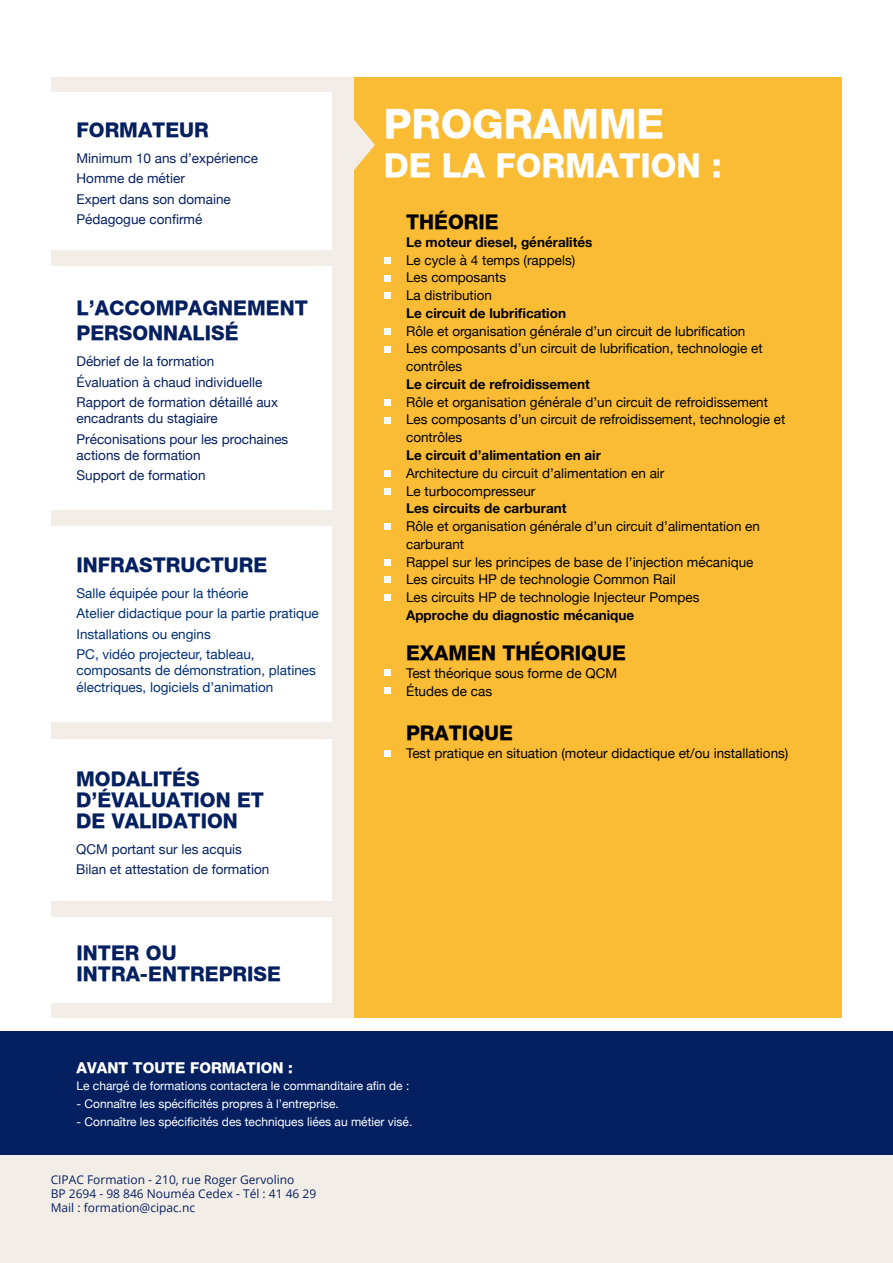
<style>
.page{position:relative;width:893px;height:1263px;background:#fff}
.page>*{position:absolute;margin:0;border:0;box-sizing:border-box;transform-origin:0 0}
.t1{font:800 40.5px "Helvetica Neue";color:#fff}
.t2{font:800 33px "Helvetica Neue";color:#fff}
.t3{font:800 20.25px/21px "Helvetica Neue";color:#052060}
.t4{font:800 20.25px "Helvetica Neue";color:#000}
.t5{font:800 15px "Helvetica Neue";color:#fff}
.t6{font:13.5px/17.7px "Helvetica Neue";color:#000}
.t7{font:13.5px/20.4px "Helvetica Neue";color:#052060}
.t8{font:13.5px/20.4px "Helvetica Neue";color:#003076}
.t9{font:700 13.5px "Helvetica Neue";color:#000}
.t10{font:12px "Helvetica Neue";color:#fff}
.t11{font:12px/14.4px "Open Sans";color:#052060}
</style>
<div class="page">
<div style="left:0;top:1147px;width:893px;height:8px;background:#052060"></div>
<div style="left:0;top:1155px;width:893px;height:108px;background:#f3ede7"></div>
<div style="left:51px;top:77px;width:791px;height:941px;background:#f3ede7"></div>
<div style="left:354px;top:77px;width:488px;height:941px;background:#fabc34"></div>
<svg style="left:354px;top:120px;width:21px;height:50px"></svg>
<div style="left:0;top:1031px;width:893px;height:122px;background:#052060"></div>
<div style="left:384px;top:257px;width:7px;height:7px;background:#fff"></div>
<div style="left:384px;top:275px;width:7px;height:7px;background:#fff"></div>
<div style="left:384px;top:292px;width:7px;height:7px;background:#fff"></div>
<div style="left:384px;top:328px;width:7px;height:7px;background:#fff"></div>
<div style="left:384px;top:346px;width:7px;height:7px;background:#fff"></div>
<div style="left:384px;top:399px;width:7px;height:7px;background:#fff"></div>
<div style="left:384px;top:417px;width:7px;height:7px;background:#fff"></div>
<div style="left:384px;top:470px;width:7px;height:7px;background:#fff"></div>
<div style="left:384px;top:488px;width:7px;height:7px;background:#fff"></div>
<div style="left:384px;top:523px;width:7px;height:7px;background:#fff"></div>
<div style="left:384px;top:559px;width:7px;height:7px;background:#fff"></div>
<div style="left:384px;top:576px;width:7px;height:7px;background:#fff"></div>
<div style="left:384px;top:594px;width:7px;height:7px;background:#fff"></div>
<div style="left:384px;top:669px;width:7px;height:7px;background:#fff"></div>
<div style="left:384px;top:687px;width:7px;height:7px;background:#fff"></div>
<div style="left:384px;top:750px;width:7px;height:7px;background:#fff"></div>
<div style="left:51px;top:92px;width:281px;height:158px;background:#fff"></div>
<div style="left:51px;top:527px;width:281px;height:195px;background:#fff"></div>
<div style="left:51px;top:267px;width:281px;height:243px;background:#fff"></div>
<div style="left:51px;top:918px;width:281px;height:85px;background:#fff"></div>
<div style="left:51px;top:739px;width:281px;height:162px;background:#fff"></div>
<h3 class="t3" style="left:77px;top:119px;width:134px">FORMATEUR</h3>
<p class="t7" style="left:77px;top:148px;width:183px">Minimum 10 ans d’expérience<br>Homme de métier<br>Expert dans son domaine<br>Pédagogue confirmé</p>
<h3 class="t3" style="left:77px;top:295px;width:233px;line-height:25.2px">L’ACCOMPAGNEMENT<br>PERSONNALISÉ</h3>
<p class="t7" style="left:77px;top:352px;width:203px">Débrief de la formation<br>Évaluation à chaud individuelle<br>Rapport de formation détaillé aux</p>
<p class="t7" style="left:77px;top:409px;width:213px">encadrants du stagiaire<br>Préconisations pour les prochaines</p>
<p class="t7" style="left:77px;top:446px;width:131px">actions de formation<br>Support de formation</p>
<h3 class="t3" style="left:77px;top:554px;width:192px">INFRASTRUCTURE</h3>
<p class="t8" style="left:77px;top:583px;width:244px">Salle équipée pour la théorie<br>Atelier didactique pour la partie pratique<br>Installations ou engins<br>PC, vidéo projecteur, tableau,</p>
<p class="t8" style="left:77px;top:663px;width:241px;line-height:16.2px">composants de démonstration, platines électriques, logiciels d’animation</p>
<h3 class="t3" style="left:76px;top:768px;width:189px">MODALITÉS<br>D’ÉVALUATION ET<br>DE VALIDATION</h3>
<p class="t7" style="left:76px;top:839px;width:195px">QCM portant sur les acquis<br>Bilan et attestation de formation</p>
<h3 class="t3" style="left:77px;top:942px;width:206px">INTER OU<br>INTRA-ENTREPRISE</h3>
<h1 class="t1" style="left:384px;top:99px;width:282px">PROGRAMME</h1>
<h2 class="t2" style="left:384px;top:146px;width:340px">DE LA FORMATION :</h2>
<h3 class="t4" style="left:406px;top:210px;width:94px">THÉORIE</h3>
<p class="t9" style="left:406px;top:232px;width:188px">Le moteur diesel, généralités</p>
<p class="t6" style="left:406px;top:252px;width:171px">Le cycle à 4 temps (rappels)<br>Les composants<br>La distribution</p>
<p class="t9" style="left:406px;top:303px;width:161px">Le circuit de lubrification</p>
<p class="t6" style="left:406px;top:323px;width:358px">Rôle et organisation générale d’un circuit de lubrification<br>Les composants d’un circuit de lubrification, technologie et contrôles</p>
<p class="t9" style="left:406px;top:374px;width:185px">Le circuit de refroidissement</p>
<p class="t6" style="left:406px;top:394px;width:381px">Rôle et organisation générale d’un circuit de refroidissement<br>Les composants d’un circuit de refroidissement, technologie et contrôles</p>
<p class="t9" style="left:406px;top:445px;width:196px">Le circuit d’alimentation en air</p>
<p class="t6" style="left:406px;top:465px;width:260px">Architecture du circuit d’alimentation en air<br>Le turbocompresseur</p>
<p class="t9" style="left:406px;top:498px;width:162px">Les circuits de carburant</p>
<p class="t6" style="left:406px;top:518px;width:355px">Rôle et organisation générale d’un circuit d’alimentation en carburant<br>Rappel sur les principes de base de l’injection mécanique Les circuits HP de technologie Common Rail<br>Les circuits HP de technologie Injecteur Pompes</p>
<p class="t9" style="left:406px;top:604px;width:230px">Approche du diagnostic mécanique</p>
<h3 class="t4" style="left:406px;top:641px;width:221px">EXAMEN THÉORIQUE</h3>
<p class="t6" style="left:406px;top:665px;width:213px">Test théorique sous forme de QCM<br>Études de cas</p>
<h3 class="t4" style="left:406px;top:721px;width:108px">PRATIQUE</h3>
<p class="t6" style="left:406px;top:745px;width:384px">Test pratique en situation (moteur didactique et/ou installations)</p>
<p class="t5" style="left:77px;top:1058px;width:218px">AVANT TOUTE FORMATION :</p>
<p class="t10" style="left:77px;top:1077px;width:334px">Le chargé de formations contactera le commanditaire afin de :</p>
<p class="t10" style="left:77px;top:1095px;width:264px">- Connaître les spécificités propres à l’entreprise.</p>
<p class="t10" style="left:77px;top:1113px;width:337px">- Connaître les spécificités des techniques liées au métier visé.</p>
<p class="t11" style="left:51px;top:1172px;width:267px">CIPAC Formation - 210, rue Roger Gervolino<br>BP 2694 - 98 846 Nouméa Cedex - Tél : 41 46 29<br>Mail : formation@cipac.nc</p>
</div>
